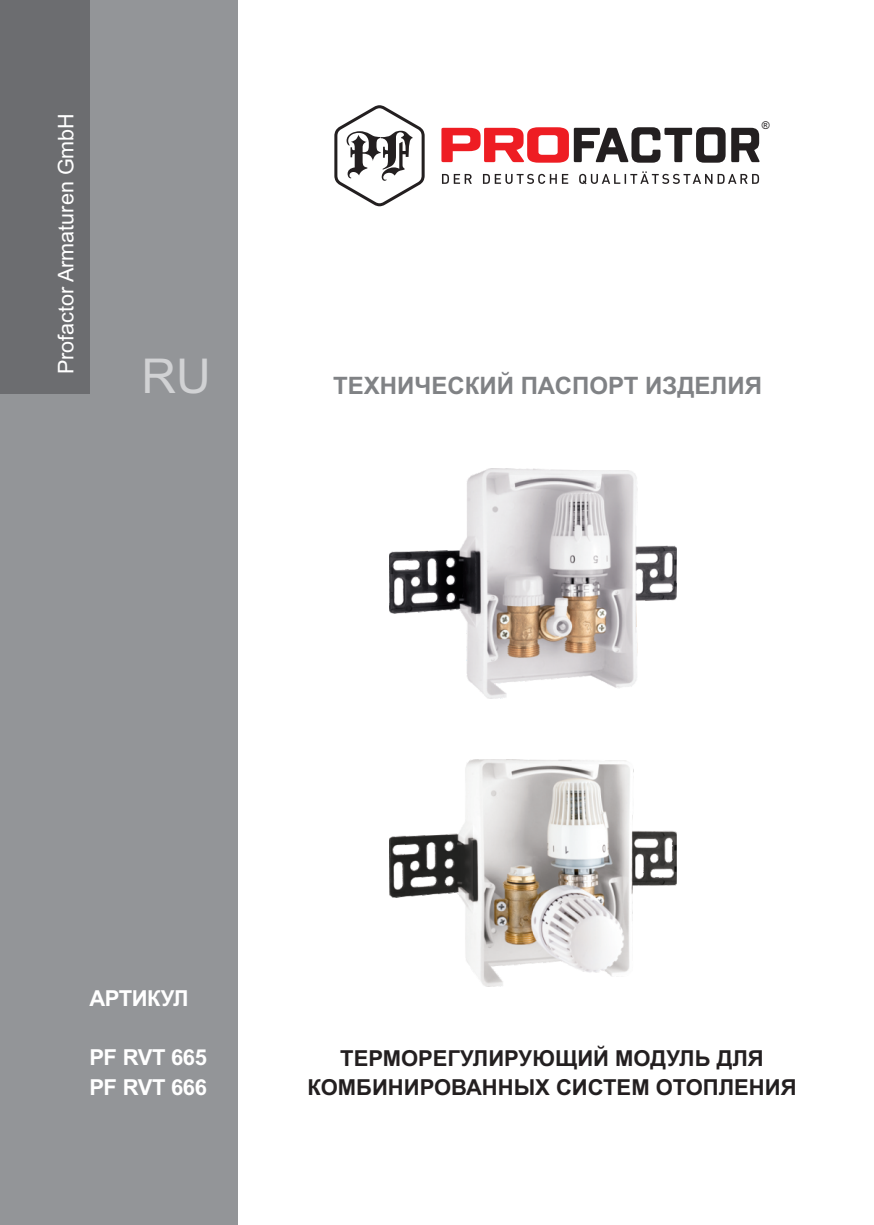
<style>
.page{position:relative;width:874px;height:1225px;background:#fff}
.page>*{position:absolute;margin:0;border:0;box-sizing:border-box;transform-origin:0 0}
.t1{font:48px "Arial";color:#d1d2d4}
.t2{font:700 24px "Arial";color:#808285}
.t3{font:700 22px/29.4px "Arial";color:#231f20;text-align:center}
.t4{font:700 22px/29.4px "Arial";letter-spacing:-.02em;color:#fff}
.t5{font:21.6px "Arial";color:#fff}
.t6{font:10.6px "Arial";color:#231f20}
</style>
<div class="page">
<div style="left:0;top:0;width:237px;height:1225px;background:#939598"></div>
<div style="left:0;top:0;width:90px;height:393px;background:#6c6d70"></div>
<svg style="left:334px;top:105px;width:90px;height:101px"></svg>
<svg style="left:441px;top:127px;width:318px;height:36px"></svg>
<svg style="left:442px;top:171px;width:316px;height:13px"></svg>
<img style="left:389px;top:469px;width:287px;height:229px">
<img style="left:389px;top:759px;width:287px;height:227px">
<p class="t5" style="left:58px;top:374px;width:263px;rotate:-90deg">Profactor Armaturen GmbH</p>
<h1 class="t1" style="left:141px;top:358px;width:71px">RU</h1>
<p class="t6" style="left:761px;top:121px;width:9px">®</p>
<p class="t2" style="left:333px;top:376px;width:430px">ТЕХНИЧЕСКИЙ ПАСПОРТ ИЗДЕЛИЯ</p>
<p class="t4" style="left:89px;top:985px;width:101px">АРТИКУЛ</p>
<p class="t4" style="left:89px;top:1044px;width:119px">PF RVT 665<br>PF RVT 666</p>
<p class="t3" style="left:307px;top:1045px;width:490px">ТЕРМОРЕГУЛИРУЮЩИЙ МОДУЛЬ ДЛЯ<br>КОМБИНИРОВАННЫХ СИСТЕМ ОТОПЛЕНИЯ</p>
</div>
